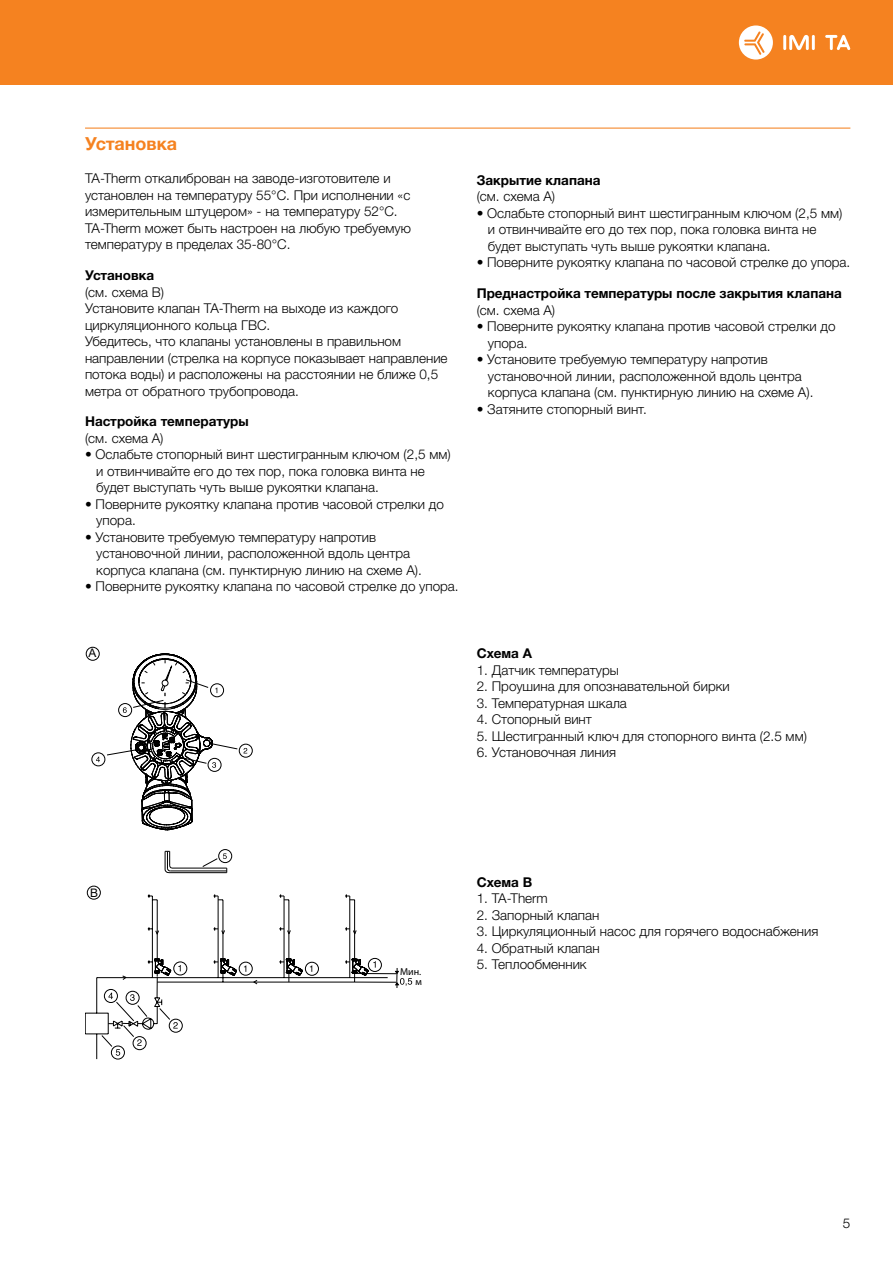
<style>
.page{position:relative;width:893px;height:1263px;background:#fff}
.page>*{position:absolute;margin:0;border:0;box-sizing:border-box;transform-origin:0 0}
.t1{font:700 18px "Helvetica Neue LTW1 G";color:#f58220}
.t2{font:300 13.5px/16.5px "Helvetica Neue LTW1 G";color:#000}
.t3{font:700 13.5px "Helvetica Neue LTW1 G";color:#000}
.t4{font:11.85px "Arial";color:#000}
.t5{font:11.7px "Helvetica";color:#000}
.t6{font:10.05px "Myriad Pro";color:#000}
</style>
<div class="page">
<div style="left:0;top:0;width:893px;height:85px;background:#f58220"></div>
<hr style="left:783px;top:35px;width:3px;height:15px;background:#fff">
<hr style="left:812px;top:35px;width:3px;height:15px;background:#fff">
<svg style="left:789px;top:35px;width:20px;height:15px"></svg>
<svg style="left:825px;top:35px;width:25px;height:15px"></svg>
<svg style="left:739px;top:25px;width:34px;height:35px"></svg>
<hr style="left:85px;top:128px;width:765px;height:1px;background:#f58220">
<svg style="left:368px;top:958px;width:13px;height:13px"></svg>
<div style="left:368px;top:958px;width:14px;height:14px;border:1px solid #000;border-radius:50%"></div>
<hr style="left:350px;top:977px;width:38px;height:1px;background:#000">
<hr style="left:355px;top:982px;width:42px;height:1px;background:#000">
<svg style="left:85px;top:894px;width:284px;height:165px"></svg>
<svg style="left:373px;top:961px;width:3px;height:7px"></svg>
<hr style="left:367px;top:973px;width:30px;height:1px;background:#000">
<svg style="left:395px;top:968px;width:17px;height:20px"></svg>
<svg style="left:101px;top:895px;width:266px;height:161px"></svg>
<div style="left:87px;top:886px;width:13px;height:13px;background:#fff;border-radius:50%"></div>
<div style="left:87px;top:886px;width:14px;height:13px;border:1px solid #000;border-radius:50%"></div>
<div style="left:239px;top:744px;width:14px;height:14px;border:1px solid #000;border-radius:50%"></div>
<div style="left:86px;top:647px;width:14px;height:14px;border:1px solid #000;border-radius:50%"></div>
<svg style="left:92px;top:753px;width:13px;height:13px"></svg>
<div style="left:91px;top:752px;width:14px;height:14px;border:1px solid #000;border-radius:50%"></div>
<svg style="left:96px;top:757px;width:4px;height:5px"></svg>
<div style="left:218px;top:849px;width:14px;height:14px;border:1px solid #000;border-radius:50%"></div>
<svg style="left:164px;top:850px;width:64px;height:23px"></svg>
<svg style="left:107px;top:653px;width:140px;height:178px"></svg>
<h1 class="t1" style="left:85px;top:132px;width:94px">Установка</h1>
<p class="t2" style="left:85px;top:170px;width:327px">TA-Therm откалиброван на заводе-изготовителе и установлен на температуру 55°C. При исполнении «с измерительным штуцером» - на температуру 52°C.<br>TA-Therm может быть настроен на любую требуемую температуру в пределах 35-80°C.</p>
<p class="t3" style="left:85px;top:267px;width:71px">Установка</p>
<p class="t2" style="left:85px;top:284px;width:364px">(см. схема B)<br>Установите клапан TA-Therm на выходе из каждого циркуляционного кольца ГВС.<br>Убедитесь, что клапаны установлены в правильном направлении (стрелка на корпусе показывает направление потока воды) и расположены на расстоянии не ближе 0,5 метра от обратного трубопровода.</p>
<p class="t3" style="left:85px;top:413px;width:165px">Настройка температуры</p>
<p class="t2" style="left:85px;top:430px;width:80px">(см. схема A)</p>
<p class="t2" style="left:96px;top:446px;width:356px;text-indent:-11px">• Ослабьте стопорный винт шестигранным ключом (2,5 мм) и отвинчивайте его до тех пор, пока головка винта не будет выступать чуть выше рукоятки клапана.</p>
<p class="t2" style="left:96px;top:496px;width:349px;text-indent:-11px">• Поверните рукоятку клапана против часовой стрелки до упора.</p>
<p class="t2" style="left:96px;top:529px;width:327px;text-indent:-11px">• Установите требуемую температуру напротив установочной линии, расположенной вдоль центра корпуса клапана (см. пунктирную линию на схеме А).</p>
<p class="t2" style="left:85px;top:578px;width:375px">• Поверните рукоятку клапана по часовой стрелке до упора.</p>
<p class="t3" style="left:477px;top:172px;width:125px">Закрытие клапана</p>
<p class="t2" style="left:477px;top:188px;width:80px">(см. схема A)</p>
<p class="t2" style="left:488px;top:205px;width:356px;text-indent:-11px">• Ослабьте стопорный винт шестигранным ключом (2,5 мм) и отвинчивайте его до тех пор, пока головка винта не будет выступать чуть выше рукоятки клапана.</p>
<p class="t2" style="left:477px;top:254px;width:375px">• Поверните рукоятку клапана по часовой стрелке до упора.</p>
<p class="t3" style="left:477px;top:285px;width:367px">Преднастройка температуры после закрытия клапана</p>
<p class="t2" style="left:477px;top:301px;width:80px">(см. схема A)</p>
<p class="t2" style="left:488px;top:318px;width:349px;text-indent:-11px">• Поверните рукоятку клапана против часовой стрелки до упора.</p>
<p class="t2" style="left:488px;top:351px;width:327px;text-indent:-11px">• Установите требуемую температуру напротив установочной линии, расположенной вдоль центра корпуса клапана (см. пунктирную линию на схеме А).</p>
<p class="t2" style="left:477px;top:400px;width:172px">• Затяните стопорный винт.</p>
<p class="t4" style="left:88px;top:645px;width:9px">A</p>
<p class="t3" style="left:477px;top:645px;width:57px">Схема A</p>
<p class="t2" style="left:477px;top:662px;width:144px">1. Датчик температуры</p>
<p class="t2" style="left:477px;top:678px;width:254px">2. Проушина для опознавательной бирки</p>
<p class="t2" style="left:477px;top:695px;width:152px">3. Температурная шкала</p>
<p class="t2" style="left:477px;top:711px;width:117px">4. Стопорный винт</p>
<p class="t2" style="left:477px;top:728px;width:332px">5. Шестигранный ключ для стопорного винта (2.5 мм)</p>
<p class="t2" style="left:477px;top:744px;width:141px">6. Установочная линия</p>
<p class="t5" style="left:90px;top:886px;width:9px">B</p>
<p class="t6" style="left:400px;top:966px;width:23px">Мин.</p>
<p class="t6" style="left:416px;top:975px;width:8px">м</p>
<p class="t3" style="left:477px;top:874px;width:57px">Схема B</p>
<p class="t2" style="left:477px;top:890px;width:73px">1. TA-Therm</p>
<p class="t2" style="left:477px;top:907px;width:124px">2. Запорный клапан</p>
<p class="t2" style="left:477px;top:923px;width:343px">3. Циркуляционный насос для горячего водоснабжения</p>
<p class="t2" style="left:477px;top:940px;width:125px">4. Обратный клапан</p>
<p class="t2" style="left:477px;top:956px;width:111px">5. Теплообменник</p>
<p class="t2" style="left:843px;top:1215px;width:9px">5</p>
</div>
